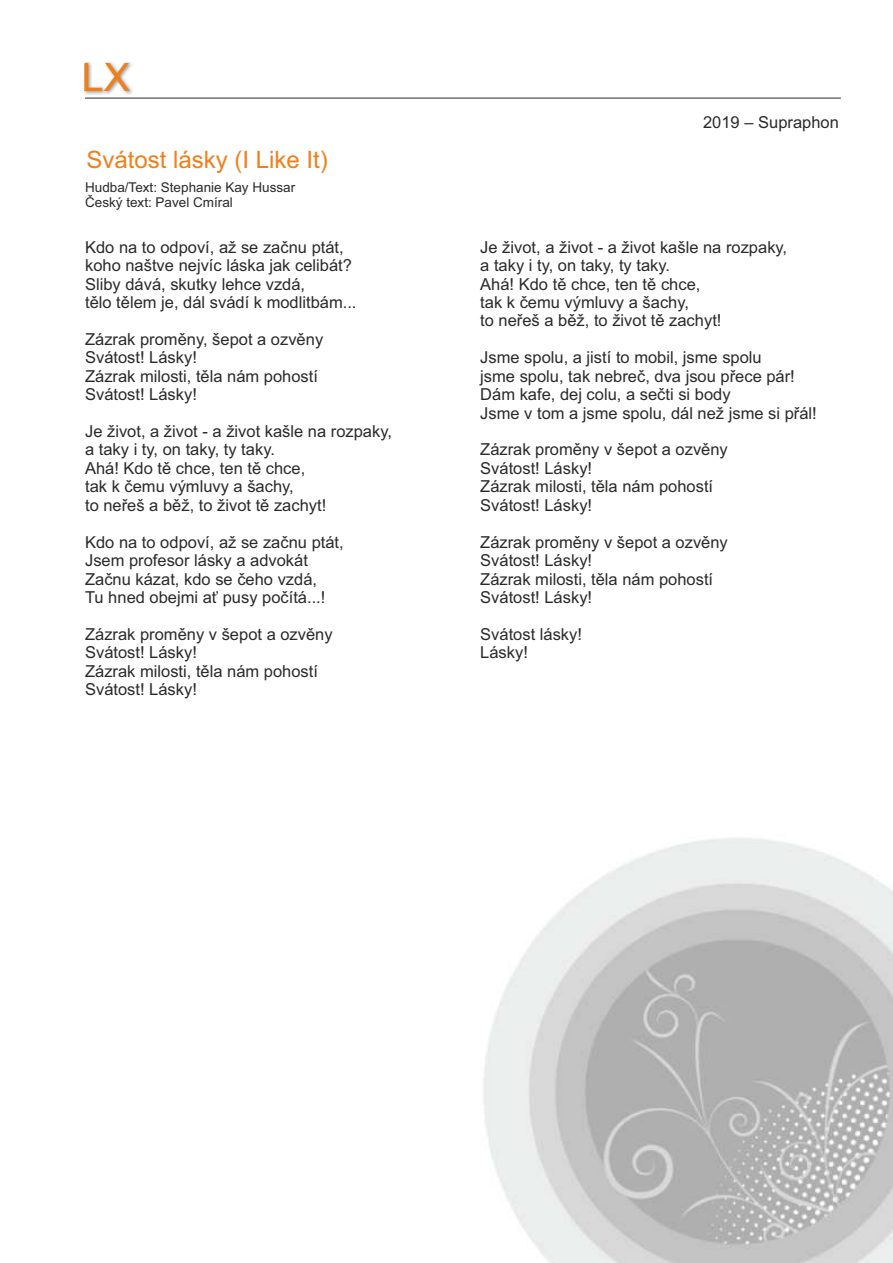
<style>
.page{position:relative;width:893px;height:1263px;background:#fff}
.page>*{position:absolute;margin:0;border:0;box-sizing:border-box;transform-origin:0 0}
.t1{font:39.15px "Arial";color:#ef7f1a}
.t2{font:24px "Arial";color:#ef7f1a}
.t3{font:16.5px/18.5px "Arial";color:#2b2a29}
.t4{font:13.5px/15.1px "Arial";color:#2b2a29}
</style>
<div class="page">
<hr style="left:85px;top:98px;width:756px;height:1px;background:#2b2a29">
<img style="left:483px;top:838px;width:410px;height:425px">
<img style="left:85px;top:62px;width:47px;height:32px">
<h1 class="t1" style="left:82px;top:63px;width:49px">LX</h1>
<h2 class="t2" style="left:86px;top:151px;width:243px">Svátost lásky (I Like It)</h2>
<p class="t4" style="left:85px;top:181px;width:212px">Hudba/Text: Stephanie Kay Hussar<br>Český text: Pavel Cmíral</p>
<p class="t3" style="left:85px;top:239px;width:273px">Kdo na to odpoví, až se začnu ptát, koho naštve nejvíc láska jak celibát?<br>Sliby dává, skutky lehce vzdá,<br>tělo tělem je, dál svádí k modlitbám...</p>
<p class="t3" style="left:85px;top:331px;width:240px">Zázrak proměny, šepot a ozvěny<br>Svátost! Lásky!<br>Zázrak milosti, těla nám pohostí<br>Svátost! Lásky!</p>
<p class="t3" style="left:85px;top:423px;width:308px">Je život, a život - a život kašle na rozpaky, a taky i ty, on taky, ty taky.<br>Ahá! Kdo tě chce, ten tě chce,<br>tak k čemu výmluvy a šachy,<br>to neřeš a běž, to život tě zachyt!</p>
<p class="t3" style="left:85px;top:534px;width:260px">Kdo na to odpoví, až se začnu ptát,<br>Jsem profesor lásky a advokát<br>Začnu kázat, kdo se čeho vzdá,<br>Tu hned obejmi ať pusy počítá...!</p>
<p class="t3" style="left:85px;top:626px;width:249px">Zázrak proměny v šepot a ozvěny<br>Svátost! Lásky!<br>Zázrak milosti, těla nám pohostí<br>Svátost! Lásky!</p>
<p class="t3" style="left:703px;top:114px;width:137px">2019 – Supraphon</p>
<p class="t3" style="left:480px;top:239px;width:308px">Je život, a život - a život kašle na rozpaky, a taky i ty, on taky, ty taky.<br>Ahá! Kdo tě chce, ten tě chce,<br>tak k čemu výmluvy a šachy,<br>to neřeš a běž, to život tě zachyt!</p>
<p class="t3" style="left:480px;top:350px;width:338px">Jsme spolu, a jistí to mobil, jsme spolu<br>jsme spolu, tak nebreč, dva jsou přece pár!<br>Dám kafe, dej colu, a sečti si body<br>Jsme v tom a jsme spolu, dál než jsme si přál!</p>
<p class="t3" style="left:480px;top:442px;width:249px">Zázrak proměny v šepot a ozvěny<br>Svátost! Lásky!<br>Zázrak milosti, těla nám pohostí<br>Svátost! Lásky!</p>
<p class="t3" style="left:480px;top:534px;width:249px">Zázrak proměny v šepot a ozvěny<br>Svátost! Lásky!<br>Zázrak milosti, těla nám pohostí<br>Svátost! Lásky!</p>
<p class="t3" style="left:480px;top:626px;width:103px">Svátost lásky!<br>Lásky!</p>
</div>
